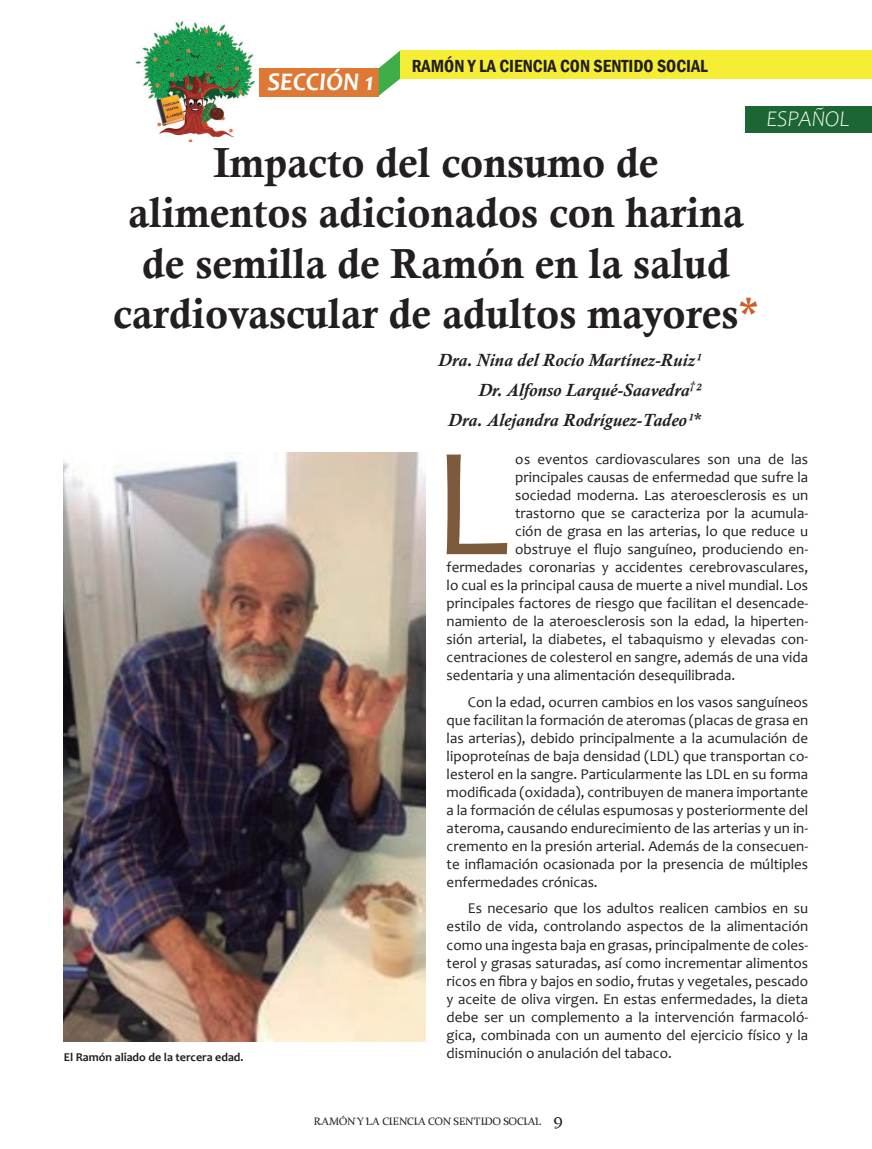
<style>
.page{position:relative;width:872px;height:1149px;background:#fff}
.page>*{position:absolute;margin:0;border:0;box-sizing:border-box;transform-origin:0 0}
.t1{font:156.6px "Candara";color:#7c5a3b}
.t2{font:42px/50.4px "Calis MT Bol";color:#231f20;text-align:center}
.t3{font:italic 700 25.5px "Candara";color:#fff}
.t4{font:italic 300 22.5px "Candara";color:#fff}
.t5{font:italic 700 18px/30.2px "Calisto";color:#231f20;text-align:right}
.t6{font:600 condensed 18px "Franklin Gothic";color:#231f20}
.t7{font:15px/18px "Candara";color:#231f20;text-align:justify}
.t8{font:700 12px "Candara";color:#231f20}
.t9{font:10.5px "Mayan";color:#231f20}
.s1{color:#ce5f2a}
.s2{font-size:16.5px}
</style>
<div class="page">
<img style="left:135px;top:20px;width:126px;height:121px">
<img style="left:64px;top:452px;width:361px;height:589px">
<div style="left:259px;top:69px;width:120px;height:28px;background:#de7834"></div>
<div style="left:400px;top:51px;width:472px;height:28px;background:#f5ee35"></div>
<svg style="left:379px;top:51px;width:21px;height:45px"></svg>
<div style="left:746px;top:106px;width:126px;height:26px;background:#1c6633"></div>
<h3 class="t3" style="left:267px;top:66px;width:108px">SECCIÓN 1</h3>
<p class="t6" style="left:412px;top:54px;width:298px">RAMÓN Y LA CIENCIA CON SENTIDO SOCIAL</p>
<h3 class="t4" style="left:766px;top:106px;width:84px">ESPAÑOL</h3>
<h2 class="t2" style="left:113px;top:137px;width:647px">Impacto del consumo de<br>alimentos adicionados con harina de semilla de Ramón en la salud cardiovascular de adultos mayores<span class="s1">*</span></h2>
<p class="t5" style="left:438px;top:345px;width:264px">Dra. Nina del Rocío Martínez-Ruiz¹<br>Dr. Alfonso Larqué-Saavedra<sup>†</sup>²<br>Dra. Alejandra Rodríguez-Tadeo¹*</p>
<h1 class="t1" style="left:432px;top:405px;width:78px">L</h1>
<p class="t7" style="left:515px;top:450px;width:294px">os eventos cardiovasculares son una de las</p>
<p class="t7" style="left:515px;top:468px;width:294px">principales causas de enfermedad que sufre la</p>
<p class="t7" style="left:515px;top:486px;width:294px">sociedad moderna. Las ateroesclerosis es un</p>
<p class="t7" style="left:515px;top:504px;width:294px">trastorno que se caracteriza por la acumula-</p>
<p class="t7" style="left:515px;top:522px;width:294px">ción de grasa en las arterias, lo que reduce u</p>
<p class="t7" style="left:515px;top:540px;width:294px">obstruye el flujo sanguíneo, produciendo en-</p>
<p class="t7" style="left:446px;top:558px;width:363px">fermedades coronarias y accidentes cerebrovasculares,</p>
<p class="t7" style="left:446px;top:576px;width:363px">lo cual es la principal causa de muerte a nivel mundial. Los</p>
<p class="t7" style="left:446px;top:594px;width:363px">principales factores de riesgo que facilitan el desencade-</p>
<p class="t7" style="left:446px;top:612px;width:363px">namiento de la ateroesclerosis son la edad, la hiperten-</p>
<p class="t7" style="left:446px;top:630px;width:363px">sión arterial, la diabetes, el tabaquismo y elevadas con-</p>
<p class="t7" style="left:446px;top:648px;width:363px">centraciones de colesterol en sangre, además de una vida</p>
<p class="t7" style="left:446px;top:666px;width:290px">sedentaria y una alimentación desequilibrada.</p>
<p class="t7" style="left:446px;top:692px;width:363px;text-indent:21px">Con la edad, ocurren cambios en los vasos sanguíneos que facilitan la formación de ateromas (placas de grasa en las arterias), debido principalmente a la acumulación de lipoproteínas de baja densidad (LDL) que transportan co&shy;lesterol en la sangre. Particularmente las LDL en su forma modificada (oxidada), contribuyen de manera importante a la formación de células espumosas y posteriormente del ateroma, causando endurecimiento de las arterias y un in&shy;cremento en la presión arterial. Además de la consecuen&shy;te inflamación ocasionada por la presencia de múltiples enfermedades crónicas.</p>
<p class="t7" style="left:446px;top:899px;width:363px;text-indent:21px">Es necesario que los adultos realicen cambios en su estilo de vida, controlando aspectos de la alimentación como una ingesta baja en grasas, principalmente de coles&shy;terol y grasas saturadas, así como incrementar alimentos ricos en fibra y bajos en sodio, frutas y vegetales, pescado y aceite de oliva virgen. En estas enfermedades, la dieta debe ser un complemento a la intervención farmacoló&shy;gica, combinada con un aumento del ejercicio físico y la disminución o anulación del tabaco.</p>
<p class="t8" style="left:64px;top:1048px;width:181px">El Ramón aliado de la tercera edad.</p>
<p class="t9" style="left:314px;top:1115px;width:250px">RAMÓN Y LA CIENCIA CON SENTIDO SOCIAL <span class="s2">9</span></p>
</div>
